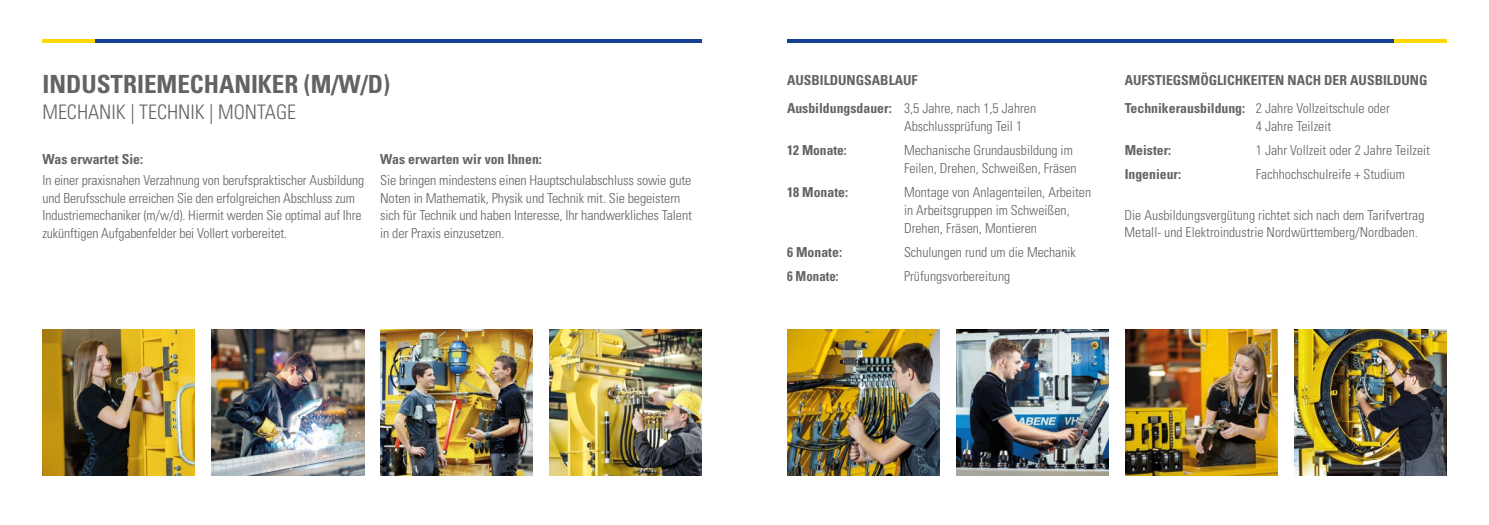
<style>
.page{position:relative;width:1489px;height:525px;background:#fff}
.page>*{position:absolute;margin:0;border:0;box-sizing:border-box;transform-origin:0 0}
.t1{font:700 condensed 25px "Univers LT Std";color:#646363}
.t2{font:300 condensed 20px "Univers LT Std";color:#646363}
.t3{font:300 condensed 13.75px/17.5px "Univers LT Std";letter-spacing:-.01em;color:#646363}
.t4{font:700 condensed 13.75px/28.1px "Univers LT Std";color:#646363}
.t5{font:700 condensed 13.75px "Univers LT Std";color:#646363;scale:.94 1}
.s1{font-weight:300}
</style>
<div class="page">
<hr style="left:1393px;top:39px;width:53px;height:3px;background:#ffd800">
<hr style="left:787px;top:39px;width:606px;height:3px;background:#164194">
<hr style="left:42px;top:39px;width:53px;height:3px;background:#ffd800">
<hr style="left:95px;top:39px;width:607px;height:3px;background:#164194">
<img style="left:549px;top:330px;width:153px;height:145px">
<img style="left:43px;top:330px;width:152px;height:145px">
<img style="left:212px;top:330px;width:152px;height:145px">
<img style="left:380px;top:330px;width:152px;height:145px">
<img style="left:1125px;top:330px;width:152px;height:145px">
<img style="left:1294px;top:330px;width:152px;height:145px">
<img style="left:956px;top:330px;width:152px;height:145px">
<img style="left:787px;top:330px;width:152px;height:145px">
<h1 class="t1" style="left:43px;top:69px;width:349px">INDUSTRIEMECHANIKER (M/W/D)</h1>
<h2 class="t2" style="left:43px;top:100px;width:255px">MECHANIK | TECHNIK | MONTAGE</h2>
<p class="t4" style="left:43px;top:145px;width:102px">Was erwartet Sie:</p>
<p class="t3" style="left:43px;top:172px;width:323px">In einer praxisnahen Verzahnung von berufspraktischer Ausbildung und Berufsschule erreichen Sie den erfolgreichen Abschluss zum Industriemechaniker (m/w/d). Hiermit werden Sie optimal auf Ihre zukünftigen Aufgabenfelder bei Vollert vorbereitet.</p>
<p class="t4" style="left:380px;top:145px;width:163px">Was erwarten wir von Ihnen:</p>
<p class="t3" style="left:380px;top:172px;width:313px">Sie bringen mindestens einen Hauptschulabschluss sowie gute Noten in Mathematik, Physik und Technik mit. Sie begeistern sich für Technik und haben Interesse, Ihr handwerkliches Talent in der Praxis einzusetzen.</p>
<p class="t4" style="left:787px;top:66px;width:250px">AUSBILDUNGSABLAUF<br>Ausbildungsdauer: <span class="s1">3,5 Jahre, nach 1,5 Jahren</span></p>
<p class="t3" style="left:904px;top:117px;width:120px">Abschlussprüfung Teil 1</p>
<p class="t4" style="left:787px;top:136px;width:61px">12 Monate:</p>
<p class="t3" style="left:904px;top:142px;width:174px">Mechanische Grundausbildung im<br>Feilen, Drehen, Schweißen, Fräsen</p>
<p class="t4" style="left:787px;top:178px;width:63px">18 Monate:</p>
<p class="t3" style="left:904px;top:184px;width:189px">Montage von Anlagenteilen, Arbeiten in Arbeitsgruppen im Schweißen,<br>Drehen, Fräsen, Montieren</p>
<p class="t4" style="left:787px;top:238px;width:56px">6 Monate:</p>
<p class="t3" style="left:904px;top:243px;width:173px">Schulungen rund um die Mechanik</p>
<p class="t5" style="left:787px;top:267px;width:56px">6 Monate:</p>
<p class="t3" style="left:904px;top:267px;width:108px">Prüfungsvorbereitung</p>
<p class="t4" style="left:1124px;top:66px;width:304px">AUFSTIEGSMÖGLICHKEITEN NACH DER AUSBILDUNG<br>Technikerausbildung: <span class="s1">2 Jahre Vollzeitschule oder</span></p>
<p class="t3" style="left:1255px;top:117px;width:77px">4 Jahre Teilzeit</p>
<p class="t4" style="left:1124px;top:136px;width:48px">Meister:</p>
<p class="t3" style="left:1255px;top:142px;width:176px">1 Jahr Vollzeit oder 2 Jahre Teilzeit</p>
<p class="t4" style="left:1124px;top:160px;width:58px">Ingenieur:</p>
<p class="t3" style="left:1255px;top:165px;width:150px">Fachhochschulreife + Studium</p>
<p class="t3" style="left:1124px;top:206px;width:301px">Die Ausbildungsvergütung richtet sich nach dem Tarifvertrag<br>Metall- und Elektroindustrie Nordwürttemberg/Nordbaden.</p>
</div>
